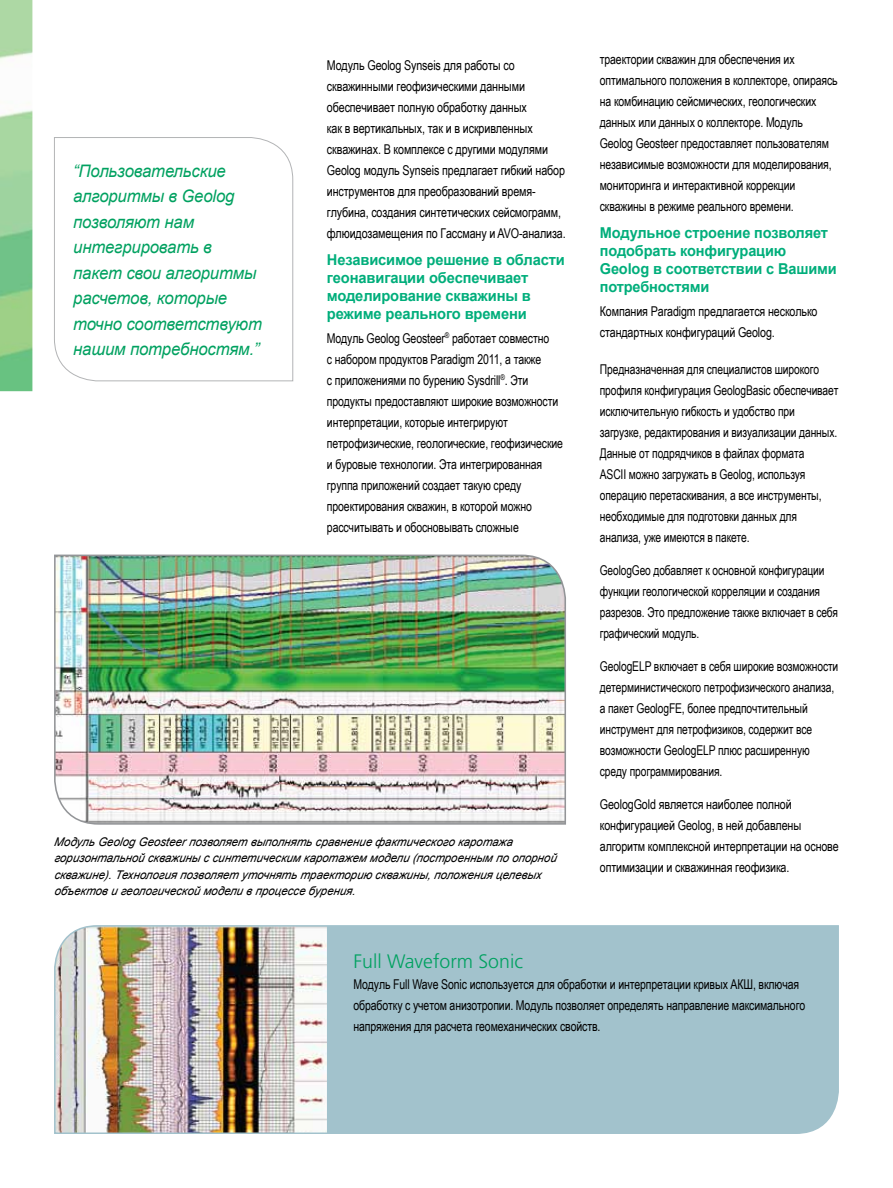
<style>
.page{position:relative;width:893px;height:1188px;background:#fff}
.page>*{position:absolute;margin:0;border:0;box-sizing:border-box;transform-origin:0 0}
.t1{font:300 19.5px "Frutiger LT Std";color:#00a160}
.t2{font:italic 17.25px/25.5px "Arial";letter-spacing:-.01em;color:#00a160}
.t3{font:700 15px/18px "Arial";letter-spacing:-.01em;color:#00ae7b}
.t4{font:13.5px/21px "Arial Narrow";letter-spacing:-.01em;color:#000;scale:.95 1}
.t5{font:13.5px/21px "Arial Narrow";letter-spacing:-.01em;color:#000;scale:.93 1}
.t6{font:13.5px/21px "Arial Narrow";letter-spacing:-.01em;color:#000}
.t7{font:13.5px/21px "Arial Narrow";letter-spacing:-.01em;color:#000;scale:.92 1}
.t8{font:italic 12px/16.5px "Arial";color:#000;scale:.96 1}
</style>
<div class="page">
<img style="left:0;top:0;width:32px;height:391px">
<img style="left:54px;top:925px;width:785px;height:209px">
<img style="left:54px;top:554px;width:512px;height:271px">
<svg style="left:54px;top:137px;width:239px;height:245px"></svg>
<p class="t2" style="left:73px;top:158px;width:190px">“Пользовательские алгоритмы в Geolog позволяют нам интегрировать в пакет свои алгоритмы расчетов, которые точно соответствуют нашим потребностям.”</p>
<p class="t6" style="left:327px;top:54px;width:240px">Модуль Geolog Synseis для работы со скважинными геофизическими данными обеспечивает полную обработку данных<br>как в вертикальных, так и в искривленных скважинах. В комплексе с другими модулями Geolog модуль Synseis предлагает гибкий набор инструментов для преобразований время&shy;глубина, создания синтетических сейсмограмм, флюидозамещения по Гассману и AVO-анализа.</p>
<p class="t3" style="left:327px;top:251px;width:239px">Независимое решение в области геонавигации обеспечивает моделирование скважины в режиме реального времени</p>
<p class="t4" style="left:327px;top:327px;width:250px">Модуль Geolog Geosteer<sup>®</sup> работает совместно<br>с набором продуктов Paradigm 2011, а также<br>с приложениями по бурению Sysdrill<sup>®</sup>. Эти продукты предоставляют широкие возможности интерпретации, которые интегрируют петрофизические, геологические, геофизические и буровые технологии. Эта интегрированная группа приложений создает такую среду проектирования скважин, в которой можно рассчитывать и обосновывать сложные</p>
<p class="t8" style="left:54px;top:833px;width:527px">Модуль Geolog Geosteer позволяет выполнять сравнение фактического каротажа горизонтальной скважины с синтетическим каротажем модели (построенным по опорной скважине) .Технология позволяет уточнять траекторию скважины,положения целевых объектов и геологической модели в процессе бурения.</p>
<p class="t4" style="left:599px;top:48px;width:252px">траектории скважин для обеспечения их оптимального положения в коллекторе, опираясь на комбинацию сейсмических, геологических данных или данных о коллекторе. Модуль Geolog Geosteer предоставляет пользователям независимые возможности для моделирования, мониторинга и интерактивной коррекции скважины в режиме реального времени.</p>
<p class="t3" style="left:599px;top:224px;width:238px">Модульное строение позволяет подобрать конфигурацию<br>Geolog в соответствии с Вашими потребностями</p>
<p class="t6" style="left:599px;top:300px;width:219px">Компания Paradigm предлагается несколько стандартных конфигураций Geolog.</p>
<p class="t5" style="left:599px;top:359px;width:258px">Предназначенная для специалистов широкого профиля конфигурация GeologBasic обеспечивает исключительную гибкость и удобство при загрузке, редактирования и визуализации данных.<br>Данные от подрядчиков в файлах формата<br>ASCII можно загружать в Geolog, используя операцию перетаскивания, а все инструменты, необходимые для подготовки данных для анализа, уже имеются в пакете.</p>
<p class="t7" style="left:599px;top:560px;width:260px">GeologGeo добавляет к основной конфигурации функции геологической корреляции и создания разрезов. Это предложение также включает в себя графический модуль.</p>
<p class="t5" style="left:599px;top:656px;width:258px">GeologELP включает в себя широкие возможности детерминистического петрофизического анализа, а пакет GeologFE, более предпочтительный инструмент для петрофизиков, содержит все возможности GeologELP плюс расширенную среду программирования.</p>
<p class="t6" style="left:599px;top:794px;width:240px">GeologGold является наиболее полной конфигурацией Geolog, в ней добавлены алгоритм комплексной интерпретации на основе оптимизации и скважинная геофизика.</p>
<h1 class="t1" style="left:353px;top:950px;width:171px">Full Waveform Sonic</h1>
<p class="t4" style="left:353px;top:973px;width:477px">Модуль Full Wave Sonic используется для обработки и интерпретации кривых АКШ, включая обработку с учетом анизотропии. Модуль позволяет определять направление максимального напряжения для расчета геомеханических свойств.</p>
</div>
